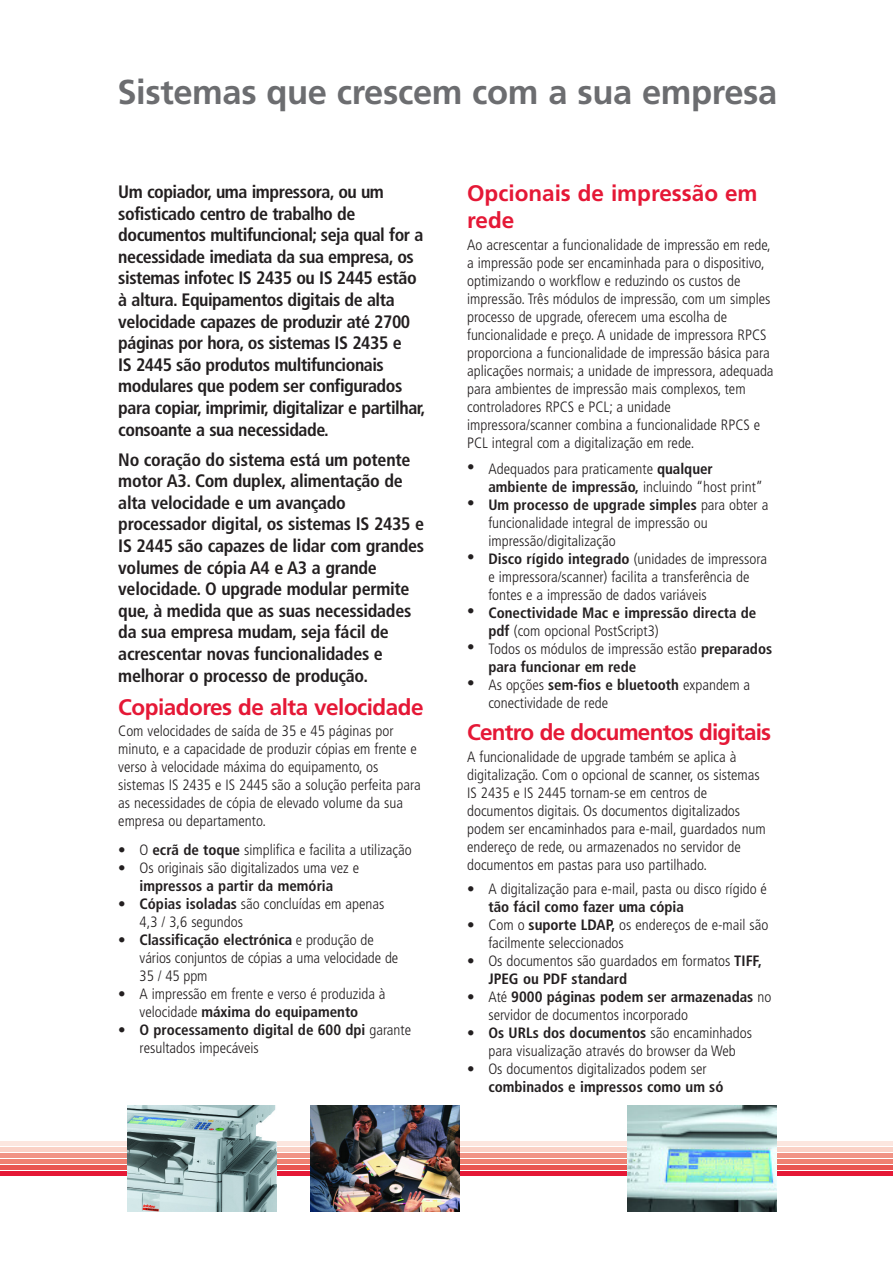
<style>
.page{position:relative;width:893px;height:1263px;background:#fff}
.page>*{position:absolute;margin:0;border:0;box-sizing:border-box;transform-origin:0 0}
.t1{font:700 34.5px "Frutiger";letter-spacing:-.01em;color:#6c6d70}
.t2{font:700 22.5px "Frutiger";letter-spacing:-.02em;color:#e51836}
.t3{font:700 22.5px/27px "Frutiger";color:#e51836}
.t4{font:700 condensed 18px/21.6px "Frutiger";letter-spacing:-.025em;color:#231f20}
.t5{font:300 condensed 15px/18px "Frutiger";color:#231f20}
.t6{font:700 condensed 15px/18px "Frutiger";color:#231f20}
.s1{font-weight:700}
.s2{font-weight:300}
</style>
<div class="page">
<hr style="left:0;top:1172px;width:127px;height:4px;background:#e51836">
<hr style="left:0;top:1166px;width:127px;height:4px;background:#e95652">
<hr style="left:0;top:1160px;width:127px;height:4px;background:#ef8172">
<hr style="left:0;top:1154px;width:127px;height:4px;background:#f19385">
<hr style="left:0;top:1148px;width:127px;height:4px;background:#fad1c6">
<hr style="left:0;top:1142px;width:127px;height:4px;background:#fce6df">
<hr style="left:276px;top:1172px;width:34px;height:4px;background:#e51836">
<hr style="left:276px;top:1166px;width:34px;height:4px;background:#e95652">
<hr style="left:276px;top:1160px;width:34px;height:4px;background:#ef8172">
<hr style="left:276px;top:1154px;width:34px;height:4px;background:#f19385">
<hr style="left:276px;top:1148px;width:34px;height:4px;background:#fad1c6">
<hr style="left:276px;top:1142px;width:34px;height:4px;background:#fce6df">
<hr style="left:459px;top:1172px;width:168px;height:4px;background:#e51836">
<hr style="left:459px;top:1166px;width:168px;height:4px;background:#e95652">
<hr style="left:459px;top:1160px;width:168px;height:4px;background:#ef8172">
<hr style="left:459px;top:1154px;width:168px;height:4px;background:#f19385">
<hr style="left:459px;top:1148px;width:168px;height:4px;background:#fad1c6">
<hr style="left:459px;top:1142px;width:168px;height:4px;background:#fce6df">
<hr style="left:776px;top:1172px;width:116px;height:4px;background:#e51836">
<hr style="left:776px;top:1166px;width:116px;height:4px;background:#e95652">
<hr style="left:776px;top:1160px;width:116px;height:4px;background:#ef8172">
<hr style="left:776px;top:1154px;width:116px;height:4px;background:#f19385">
<hr style="left:776px;top:1148px;width:116px;height:4px;background:#fad1c6">
<hr style="left:776px;top:1142px;width:116px;height:4px;background:#fce6df">
<img style="left:627px;top:1106px;width:149px;height:106px">
<img style="left:310px;top:1106px;width:149px;height:106px">
<img style="left:127px;top:1106px;width:149px;height:106px">
<h1 class="t1" style="left:117px;top:78px;width:661px">Sistemas que crescem com a sua empresa</h1>
<p class="t4" style="left:118px;top:182px;width:309px">Um copiador, uma impressora, ou um sofisticado centro de trabalho de documentos multifuncional; seja qual for a necessidade imediata da sua empresa, os sistemas infotec IS 2435 ou IS 2445 estão à altura. Equipamentos digitais de alta velocidade capazes de produzir até 2700 páginas por hora, os sistemas IS 2435 e<br>IS 2445 são produtos multifuncionais modulares que podem ser configurados para copiar, imprimir, digitalizar e partilhar, consoante a sua necessidade.</p>
<p class="t4" style="left:118px;top:450px;width:307px">No coração do sistema está um potente motor A3. Com duplex, alimentação de alta velocidade e um avançado processador digital, os sistemas IS 2435 e IS 2445 são capazes de lidar com grandes volumes de cópia A4 e A3 a grande velocidade. O upgrade modular permite que, à medida que as suas necessidades da sua empresa mudam, seja fácil de acrescentar novas funcionalidades e melhorar o processo de produção.</p>
<h2 class="t2" style="left:118px;top:698px;width:307px">Copiadores de alta velocidade</h2>
<p class="t5" style="left:118px;top:723px;width:304px">Com velocidades de saída de 35 e 45 páginas por minuto, e a capacidade de produzir cópias em frente e verso à velocidade máxima do equipamento, os sistemas IS 2435 e IS 2445 são a solução perfeita para as necessidades de cópia de elevado volume da sua empresa ou departamento.</p>
<p class="t5" style="left:118px;top:842px;width:295px">• O <span class="s1">ecrã de toque</span> simplifica e facilita a utilização</p>
<p class="t5" style="left:118px;top:860px;width:242px;text-align:center"><span class="s1">•</span> Os originais são digitalizados uma vez e <span class="s1">impressos a partir da memória</span></p>
<p class="t5" style="left:139px;top:896px;width:246px;text-indent:-21px"><span class="s1">• Cópias isoladas</span> são concluídas em apenas<br>4,3 / 3,6 segundos</p>
<p class="t5" style="left:139px;top:932px;width:260px;text-indent:-21px"><span class="s1">• Classificação electrónica</span> e produção de vários conjuntos de cópias a uma velocidade de<br>35 / 45 ppm</p>
<p class="t5" style="left:118px;top:986px;width:269px;text-align:center"><span class="s1">•</span> A impressão em frente e verso é produzida à velocidade <span class="s1">máxima do equipamento</span></p>
<p class="t6" style="left:139px;top:1022px;width:273px;text-indent:-21px">• O processamento digital de 600 dpi <span class="s2">garante resultados impecáveis</span></p>
<h2 class="t3" style="left:467px;top:182px;width:292px">Opcionais de impressão em rede</h2>
<p class="t5" style="left:467px;top:237px;width:308px">Ao acrescentar a funcionalidade de impressão em rede, a impressão pode ser encaminhada para o dispositivo, optimizando o workflow e reduzindo os custos de impressão. Três módulos de impressão, com um simples processo de upgrade, oferecem uma escolha de funcionalidade e preço. A unidade de impressora RPCS proporciona a funcionalidade de impressão básica para aplicações normais; a unidade de impressora, adequada para ambientes de impressão mais complexos, tem controladores RPCS e PCL; a unidade impressora/scanner combina a funcionalidade RPCS e PCL integral com a digitalização em rede.</p>
<p class="t5" style="left:488px;top:461px;width:276px;text-indent:-21px">• Adequados para praticamente <span class="s1">qualquer ambiente de impressão,</span> incluindo “host print”</p>
<p class="t5" style="left:488px;top:497px;width:281px;text-indent:-21px">• <span class="s1">Um processo de upgrade simples</span> para obter a funcionalidade integral de impressão ou impressão/digitalização</p>
<p class="t5" style="left:488px;top:551px;width:280px;text-indent:-21px">• <span class="s1">Disco rígido integrado</span> (unidades de impressora e impressora/scanner) facilita a transferência de fontes e a impressão de dados variáveis</p>
<p class="t6" style="left:488px;top:605px;width:269px;text-indent:-21px"><sup>•</sup> Conectividade Mac e impressão directa de pdf <span class="s2">(com opcional PostScript3)</span></p>
<p class="t5" style="left:488px;top:641px;width:285px;text-indent:-21px">• Todos os módulos de impressão estão <span class="s1">preparados para funcionar em rede</span></p>
<p class="t5" style="left:488px;top:677px;width:263px;text-indent:-21px">• As opções <span class="s1">sem-fios e bluetooth</span> expandem a conectividade de rede</p>
<h2 class="t2" style="left:467px;top:723px;width:305px">Centro de documentos digitais</h2>
<p class="t5" style="left:467px;top:749px;width:300px">A funcionalidade de upgrade também se aplica à digitalização. Com o opcional de scanner, os sistemas IS 2435 e IS 2445 tornam-se em centros de documentos digitais. Os documentos digitalizados podem ser encaminhados para e-mail, guardados num endereço de rede, ou armazenados no servidor de documentos em pastas para uso partilhado.</p>
<p class="t5" style="left:467px;top:881px;width:301px">• A digitalização para e-mail, pasta ou disco rígido é</p>
<p class="t6" style="left:488px;top:899px;width:197px">tão fácil como fazer uma cópia</p>
<p class="t5" style="left:488px;top:917px;width:281px;text-indent:-21px">• Com o <span class="s1">suporte LDAP,</span> os endereços de e-mail são facilmente seleccionados</p>
<p class="t5" style="left:488px;top:953px;width:275px;text-indent:-21px">• Os documentos são guardados em formatos <span class="s1">TIFF,<br>JPEG ou PDF standard</span></p>
<p class="t5" style="left:488px;top:989px;width:284px;text-indent:-21px">• Até <span class="s1">9000 páginas podem ser armazenadas</span> no servidor de documentos incorporado</p>
<p class="t5" style="left:467px;top:1025px;width:286px;text-align:center">• <span class="s1">Os URLs dos documentos</span> são encaminhados para visualização através do browser da Web</p>
<p class="t5" style="left:467px;top:1061px;width:241px">• Os documentos digitalizados podem ser</p>
<p class="t6" style="left:488px;top:1079px;width:236px">combinados e impressos como um só</p>
</div>
